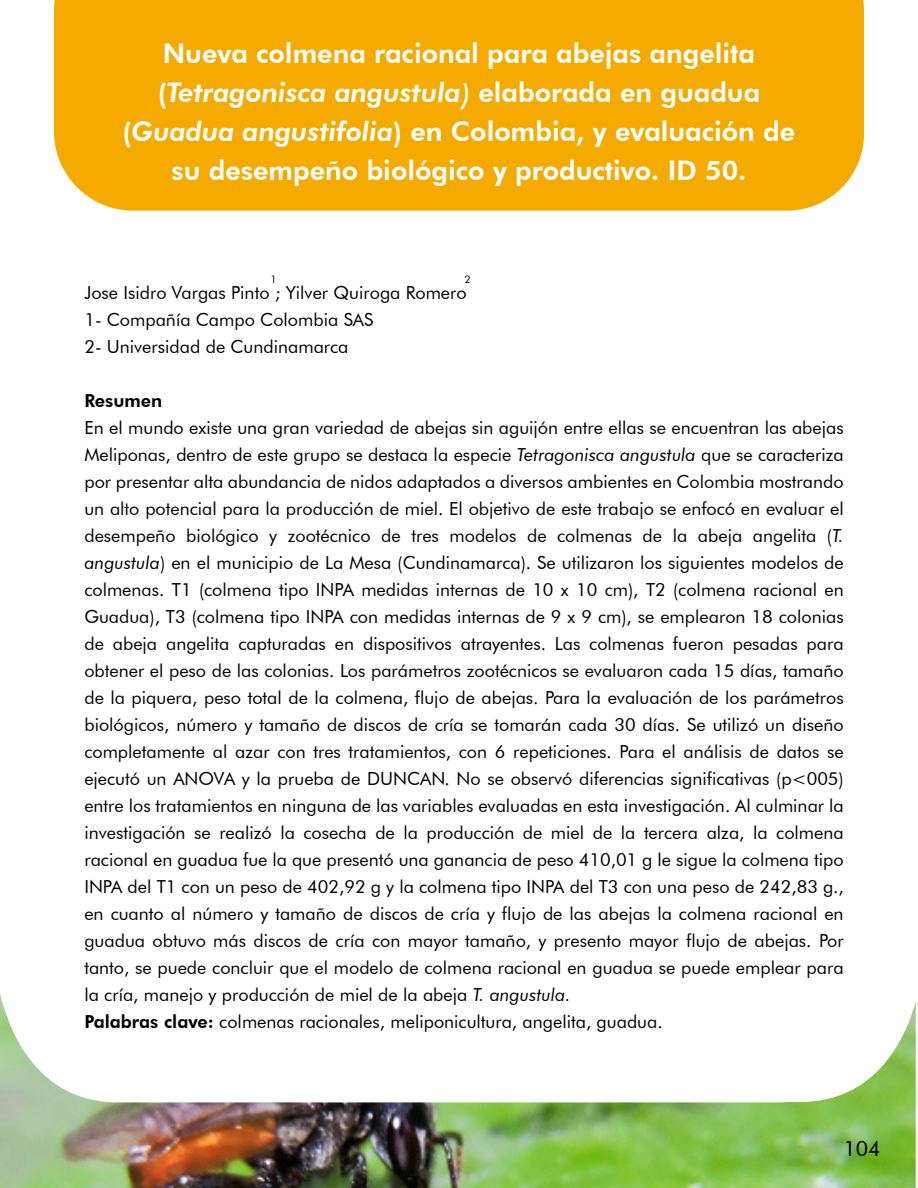
<style>
.page{position:relative;width:918px;height:1188px;background:#fff}
.page>*{position:absolute;margin:0;border:0;box-sizing:border-box;transform-origin:0 0}
.t1{font:800 27px/39px "Futura BT";color:#fff;text-align:center}
.t2{font:21px "Futura BT";color:#000}
.t3{font:18px/27px "Futura BT";color:#000}
.t4{font:800 18px "Futura BT";color:#000}
.t5{font:10.5px "Futura BT";color:#000}
.s1{font-style:italic}
.s2{font-weight:800}
</style>
<div class="page">
<div style="left:54px;top:0;width:810px;height:211px;background:#f5aa00"></div>
<img style="left:0;top:994px;width:916px;height:194px">
<h1 class="t1" style="left:123px;top:34px;width:674px">Nueva colmena racional para abejas angelita (<span class="s1">Tetragonisca angustula)</span> elaborada en guadua (<span class="s1">Guadua angustifolia</span>) en Colombia, y evaluación de su desempeño biológico y productivo. ID 50.</h1>
<p class="t5" style="left:271px;top:273px;width:8px">1</p>
<p class="t5" style="left:464px;top:273px;width:8px">2</p>
<p class="t3" style="left:84px;top:279px;width:384px">Jose Isidro Vargas Pinto ; Yilver Quiroga Romero<br>1- Compañía Campo Colombia SAS<br>2- Universidad de Cundinamarca</p>
<p class="t4" style="left:84px;top:390px;width:80px">Resumen</p>
<p class="t3" style="left:84px;top:414px;width:761px">En el mundo existe una gran variedad de abejas sin aguijón entre ellas se encuentran las abejas Meliponas, dentro de este grupo se destaca la especie <span class="s1">Tetragonisca angustula</span> que se caracteriza por presentar alta abundancia de nidos adaptados a diversos ambientes en Colombia mostrando un alto potencial para la producción de miel. El objetivo de este trabajo se enfocó en evaluar el desempeño biológico y zootécnico de tres modelos de colmenas de la abeja angelita (<span class="s1">T. angustula</span>) en el municipio de La Mesa (Cundinamarca). Se utilizaron los siguientes modelos de colmenas. T1 (colmena tipo INPA medidas internas de 10 x 10 cm), T2 (colmena racional en Guadua), T3 (colmena tipo INPA con medidas internas de 9 x 9 cm), se emplearon 18 colonias de abeja angelita capturadas en dispositivos atrayentes. Las colmenas fueron pesadas para obtener el peso de las colonias. Los parámetros zootécnicos se evaluaron cada 15 días, tamaño de la piquera, peso total de la colmena, flujo de abejas. Para la evaluación de los parámetros biológicos, número y tamaño de discos de cría se tomarán cada 30 días. Se utilizó un diseño completamente al azar con tres tratamientos, con 6 repeticiones. Para el análisis de datos se ejecutó un ANOVA y la prueba de DUNCAN. No se observó diferencias significativas (p&lt;005) entre los tratamientos en ninguna de las variables evaluadas en esta investigación. Al culminar la investigación se realizó la cosecha de la producción de miel de la tercera alza, la colmena racional en guadua fue la que presentó una ganancia de peso 410,01 g le sigue la colmena tipo INPA del T1 con un peso de 402,92 g y la colmena tipo INPA del T3 con una peso de 242,83 g., en cuanto al número y tamaño de discos de cría y flujo de las abejas la colmena racional en guadua obtuvo más discos de cría con mayor tamaño, y presento mayor flujo de abejas. Por tanto, se puede concluir que el modelo de colmena racional en guadua se puede emplear para la cría, manejo y producción de miel de la abeja <span class="s1">T. angustula.<br></span><span class="s2">Palabras clave:</span> colmenas racionales, meliponicultura, angelita, guadua.</p>
<p class="t2" style="left:843px;top:1136px;width:39px">104</p>
</div>
